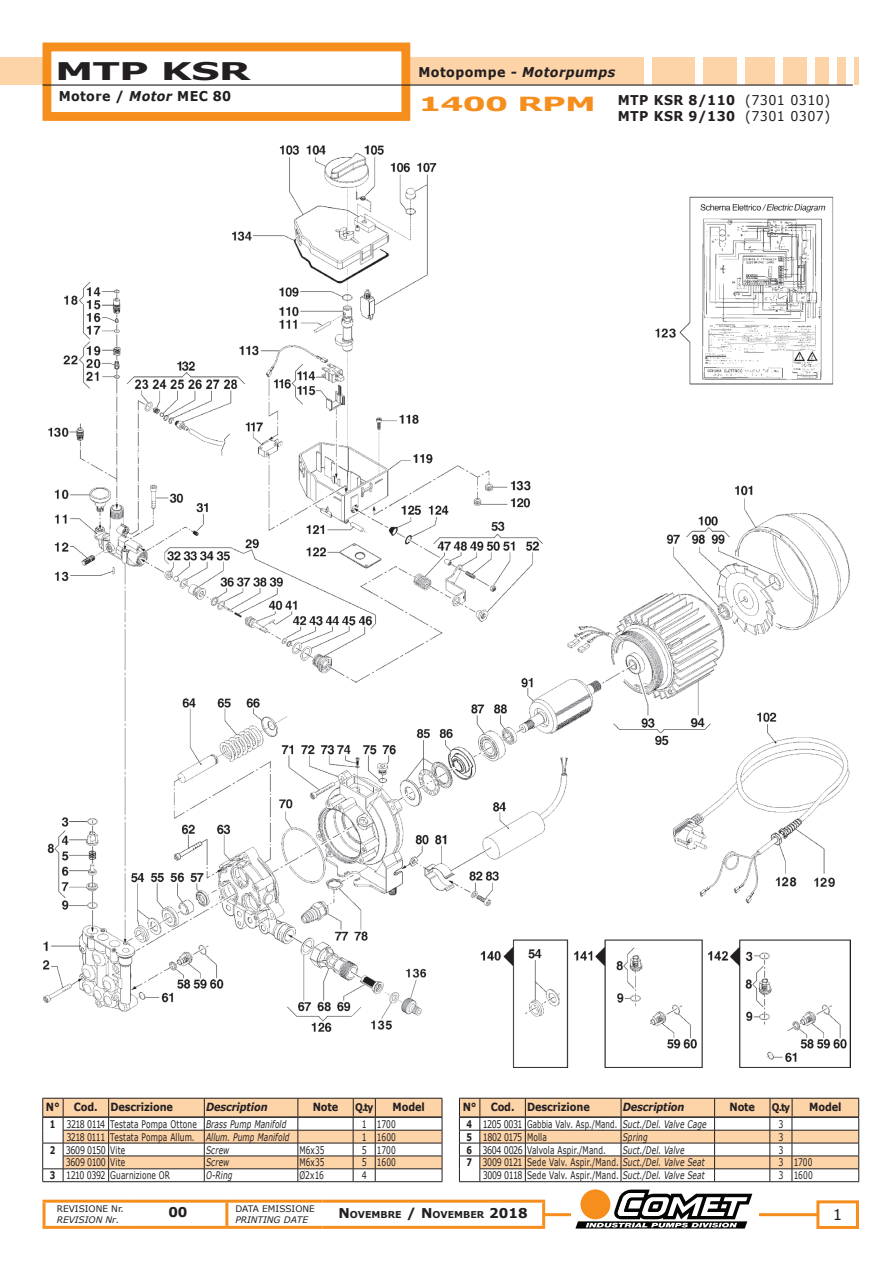
<style>
.page{position:relative;width:893px;height:1263px;background:#fff}
.page>*{position:absolute;margin:0;border:0;box-sizing:border-box;transform-origin:0 0}
.t1{font:700 24.3px "Verdana";letter-spacing:-.025em;color:#231f20;scale:1.67 1}
.t2{font:700 19.5px "Verdana";letter-spacing:-.025em;color:#f68e1e;scale:1.67 1}
.t3{font:15px "Verdana";color:#231f20}
.t4{font:700 13.5px/16.2px "Verdana";letter-spacing:.035em;color:#231f20;scale:.94 1}
.t5{font:italic 700 13.5px "Verdana";letter-spacing:.035em;color:#231f20;scale:.94 1}
.t6{font:700 13.5px "Verdana";color:#231f20}
.t7{font:700 11.25px "Verdana";letter-spacing:-.01em;color:#231f20;scale:.87 1}
.t8{font:italic 700 11.25px "Verdana";letter-spacing:-.01em;color:#231f20;scale:.87 1}
.t9{font:10.5px "Verdana";letter-spacing:.01em;color:#231f20;scale:.75 1}
.t10{font:italic 10.5px "Verdana";letter-spacing:.015em;color:#231f20;scale:.71 1}
.t11{font:10.5px "Verdana";letter-spacing:-.03em;color:#231f20;scale:.75 1}
.t12{font:10.5px "Verdana";letter-spacing:.01em;color:#231f20;scale:.71 1}
.t13{font:10.5px "Verdana";letter-spacing:-.045em;color:#231f20;scale:.75 1}
.t14{font:700 10.5px "Verdana";color:#231f20;scale:.87 1}
.t15{font:700 9.45px "Verdana";color:#231f20}
.t16{font:9px "Verdana";color:#231f20}
.t17{font:italic 9px "Verdana";color:#231f20}
.s1{font-style:normal}
.s2{font-style:italic}
.s3{font-weight:400}
.s4{font-weight:700}
.s5{font-size:13.5px}
</style>
<div class="page">
<hr style="left:527px;top:1213px;width:329px;height:3px;background:#f68e1e">
<div style="left:818px;top:1202px;width:39px;height:25px;background:#fff"></div>
<div style="left:816px;top:1200px;width:43px;height:29px;border:3px solid #f68e1e"></div>
<div style="left:571px;top:1186px;width:187px;height:46px;background:#fff"></div>
<svg style="left:575px;top:1189px;width:177px;height:39px"></svg>
<img style="left:43px;top:146px;width:808px;height:921px">
<div style="left:0;top:57px;width:865px;height:27px;background:#fdd3a8"></div>
<div style="left:644px;top:54px;width:8px;height:33px;background:#fff"></div>
<div style="left:695px;top:54px;width:8px;height:33px;background:#fff"></div>
<div style="left:737px;top:54px;width:8px;height:33px;background:#fff"></div>
<div style="left:775px;top:54px;width:7px;height:33px;background:#fff"></div>
<div style="left:807px;top:54px;width:7px;height:33px;background:#fff"></div>
<div style="left:829px;top:54px;width:8px;height:33px;background:#fff"></div>
<div style="left:846px;top:54px;width:8px;height:33px;background:#fff"></div>
<div style="left:859px;top:49px;width:10px;height:44px;background:#fff"></div>
<svg style="left:46px;top:1203px;width:496px;height:23px"></svg>
<hr style="left:227px;top:1200px;width:96px;height:3px;background:#f68e1e">
<hr style="left:323px;top:1200px;width:222px;height:3px;background:#f68e1e">
<hr style="left:542px;top:1203px;width:3px;height:23px;background:#f68e1e">
<hr style="left:227px;top:1226px;width:96px;height:3px;background:#f68e1e">
<hr style="left:323px;top:1226px;width:222px;height:3px;background:#f68e1e">
<hr style="left:43px;top:1200px;width:86px;height:3px;background:#f68e1e">
<hr style="left:43px;top:1203px;width:3px;height:23px;background:#f68e1e">
<hr style="left:129px;top:1200px;width:98px;height:3px;background:#f68e1e">
<hr style="left:225px;top:1203px;width:3px;height:23px;background:#f68e1e">
<hr style="left:43px;top:1226px;width:86px;height:3px;background:#f68e1e">
<hr style="left:129px;top:1226px;width:98px;height:3px;background:#f68e1e">
<div style="left:43px;top:43px;width:367px;height:78px;background:#fff;border:9px solid #f68e1e"></div>
<hr style="left:43px;top:84px;width:358px;height:2px;background:#231f20">
<hr style="left:401px;top:84px;width:452px;height:2px;background:#231f20">
<svg style="left:42px;top:1098px;width:401px;height:84px"></svg>
<hr style="left:375px;top:1117px;width:67px;height:1px;background:#231f20">
<svg style="left:459px;top:1098px;width:400px;height:84px"></svg>
<hr style="left:792px;top:1117px;width:67px;height:1px;background:#231f20">
<h1 class="t1" style="left:55px;top:53px;width:118px">MTP KSR</h1>
<p class="t5" style="left:418px;top:62px;width:211px"><span class="s1">Motopompe</span> - Motorpumps</p>
<h2 class="t2" style="left:418px;top:90px;width:108px">1400 RPM</h2>
<p class="t4" style="left:59px;top:88px;width:185px">Motore / <span class="s2">Motor</span> MEC 80</p>
<p class="t4" style="left:618px;top:92px;width:228px">MTP KSR 8/110 <span class="s3">(7301 0310)<br></span>MTP KSR 9/130 <span class="s3">(7301 0307)</span></p>
<p class="t7" style="left:46px;top:1099px;width:148px">N° Cod. Descrizione</p>
<p class="t8" style="left:206px;top:1099px;width:72px">Description</p>
<p class="t7" style="left:313px;top:1099px;width:31px">Note</p>
<p class="t14" style="left:355px;top:1099px;width:22px">Q.ty</p>
<p class="t7" style="left:393px;top:1099px;width:39px">Model</p>
<p class="t7" style="left:463px;top:1099px;width:148px">N° Cod. Descrizione</p>
<p class="t8" style="left:623px;top:1099px;width:72px">Description</p>
<p class="t7" style="left:729px;top:1099px;width:31px">Note</p>
<p class="t14" style="left:772px;top:1099px;width:22px">Q.ty</p>
<p class="t7" style="left:809px;top:1099px;width:39px">Model</p>
<p class="t9" style="left:50px;top:1117px;width:317px"><span class="s4">1</span> 3218 0114 Testata Pompa Ottone <span class="s2">Brass Pump Manifold</span></p>
<p class="t9" style="left:362px;top:1117px;width:47px">1 1700</p>
<p class="t9" style="left:66px;top:1129px;width:299px">3218 0111 Testata Pompa Allum. <span class="s2">Allum. Pump Manifold</span></p>
<p class="t9" style="left:362px;top:1129px;width:47px">1 1600</p>
<p class="t11" style="left:50px;top:1142px;width:102px"><span class="s4">2</span> 3609 0150 Vite</p>
<p class="t10" style="left:206px;top:1142px;width:34px">Screw</p>
<p class="t12" style="left:300px;top:1142px;width:37px">M6x35</p>
<p class="t9" style="left:362px;top:1142px;width:47px">5 1700</p>
<p class="t11" style="left:66px;top:1155px;width:81px">3609 0100 Vite</p>
<p class="t10" style="left:206px;top:1155px;width:34px">Screw</p>
<p class="t12" style="left:300px;top:1155px;width:37px">M6x35</p>
<p class="t9" style="left:362px;top:1155px;width:47px">5 1600</p>
<p class="t9" style="left:50px;top:1168px;width:162px"><span class="s4">3</span> 1210 0392 Guarnizione OR</p>
<p class="t10" style="left:206px;top:1168px;width:39px">O-Ring</p>
<p class="t12" style="left:300px;top:1168px;width:36px">Ø2x16</p>
<p class="t9" style="left:362px;top:1168px;width:8px">4</p>
<p class="t9" style="left:467px;top:1117px;width:321px"><span class="s4">4</span> 1205 0031 Gabbia Valv. Asp./Mand. <span class="s2">Suct./Del. Valve Cage</span></p>
<p class="t9" style="left:778px;top:1117px;width:8px">3</p>
<p class="t13" style="left:467px;top:1129px;width:108px"><span class="s4">5</span> 1802 0175 Molla</p>
<p class="t10" style="left:623px;top:1129px;width:37px">Spring</p>
<p class="t9" style="left:778px;top:1129px;width:8px">3</p>
<p class="t9" style="left:467px;top:1142px;width:187px"><span class="s4">6</span> 3604 0026 Valvola Aspir./Mand.</p>
<p class="t10" style="left:623px;top:1142px;width:88px">Suct./Del. Valve</p>
<p class="t9" style="left:778px;top:1142px;width:8px">3</p>
<p class="t9" style="left:467px;top:1155px;width:319px"><span class="s4">7</span> 3009 0121 Sede Valv. Aspir./Mand. <span class="s2">Suct./Del. Valve Seat</span></p>
<p class="t9" style="left:778px;top:1155px;width:47px">3 1700</p>
<p class="t9" style="left:483px;top:1168px;width:297px">3009 0118 Sede Valv. Aspir./Mand. <span class="s2">Suct./Del. Valve Seat</span></p>
<p class="t9" style="left:778px;top:1168px;width:47px">3 1600</p>
<p class="t16" style="left:57px;top:1203px;width:69px">REVISIONE Nr.</p>
<p class="t17" style="left:57px;top:1213px;width:64px">REVISION Nr.</p>
<p class="t6" style="left:168px;top:1203px;width:21px">00</p>
<p class="t16" style="left:235px;top:1203px;width:81px">DATA EMISSIONE</p>
<p class="t17" style="left:235px;top:1213px;width:74px">PRINTING DATE</p>
<p class="t15" style="left:338px;top:1208px;width:191px"><span class="s5">N</span>OVEMBRE <span class="s5">/ N</span>OVEMBER <span class="s5">2018</span></p>
<h3 class="t3" style="left:833px;top:1204px;width:11px">1</h3>
</div>
